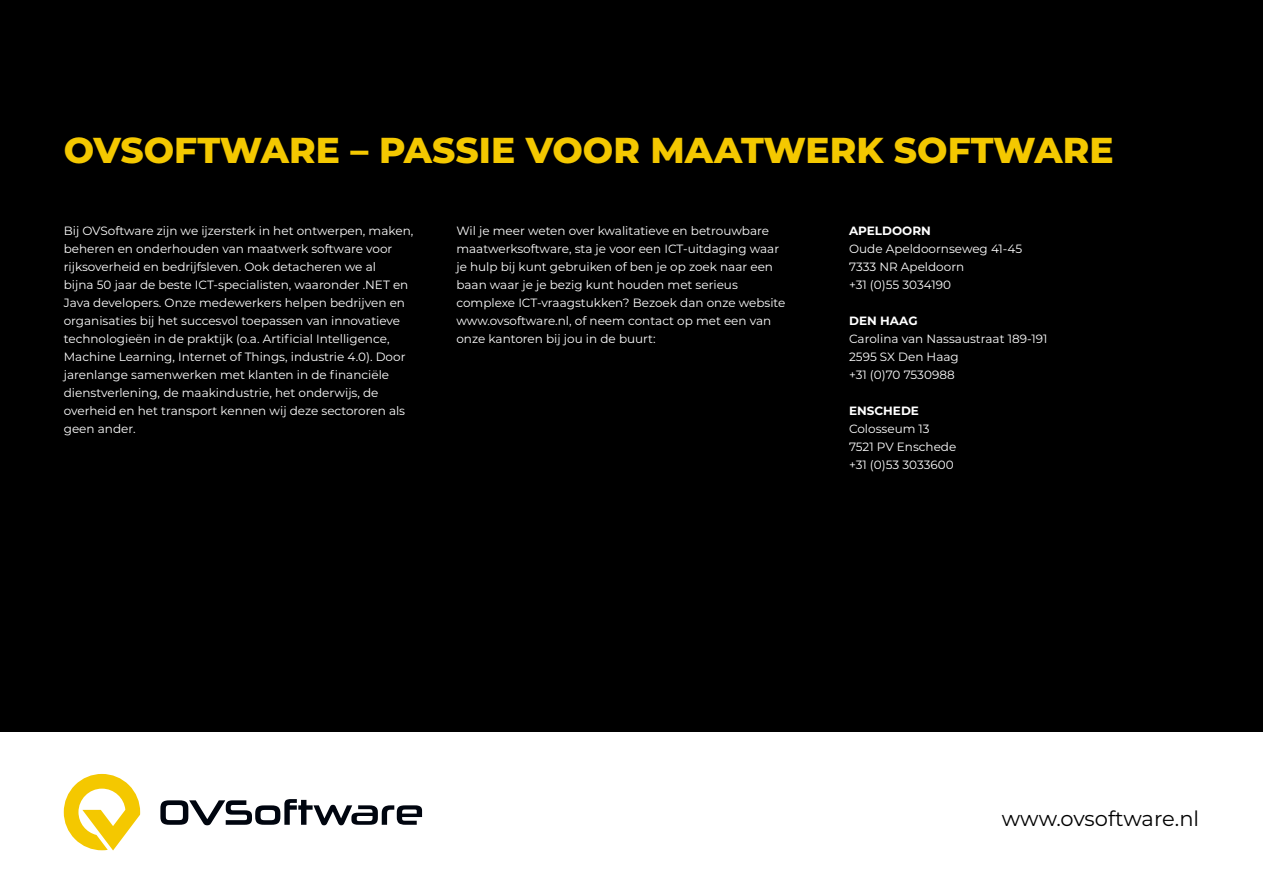
<style>
.page{position:relative;width:1263px;height:893px;background:#fff}
.page>*{position:absolute;margin:0;border:0;box-sizing:border-box;transform-origin:0 0}
.t1{font:800 36px "Montserrat";color:#f4c800}
.t2{font:21px "Montserrat";letter-spacing:-.005em;color:#000}
.t3{font:12px/18px "Montserrat";color:#fff}
.t4{font:700 12px "Montserrat";color:#fff}
</style>
<div class="page">
<div style="left:0;top:0;width:1263px;height:731px;background:#000"></div>
<svg style="left:160px;top:799px;width:262px;height:26px"></svg>
<svg style="left:64px;top:774px;width:76px;height:76px"></svg>
<h1 class="t1" style="left:64px;top:124px;width:1051px">OVSOFTWARE – PASSIE VOOR MAATWERK SOFTWARE</h1>
<p class="t3" style="left:64px;top:222px;width:351px">Bij OVSoftware zijn we ijzersterk in het ontwerpen, maken, beheren en onderhouden van maatwerk software voor rijksoverheid en bedrijfsleven. Ook detacheren we al<br>bijna 50 jaar de beste ICT-specialisten, waaronder .NET en Java developers. Onze medewerkers helpen bedrijven en organisaties bij het succesvol toepassen van innovatieve technologieën in de praktijk (o.a. Artificial Intelligence, Machine Learning, Internet of Things, industrie 4.0). Door jarenlange samenwerken met klanten in de financiële dienstverlening, de maakindustrie, het onderwijs, de overheid en het transport kennen wij deze sectororen als geen ander.</p>
<p class="t3" style="left:456px;top:222px;width:331px">Wil je meer weten over kwalitatieve en betrouwbare maatwerksoftware, sta je voor een ICT-uitdaging waar je hulp bij kunt gebruiken of ben je op zoek naar een baan waar je je bezig kunt houden met serieus complexe ICT-vraagstukken? Bezoek dan onze website www.ovsoftware.nl, of neem contact op met een van onze kantoren bij jou in de buurt:</p>
<p class="t4" style="left:849px;top:222px;width:83px">APELDOORN</p>
<p class="t3" style="left:849px;top:240px;width:175px">Oude Apeldoornseweg 41-45<br>7333 NR Apeldoorn<br>+31 (0)55 3034190</p>
<p class="t4" style="left:849px;top:312px;width:70px">DEN HAAG</p>
<p class="t3" style="left:849px;top:330px;width:200px">Carolina van Nassaustraat 189-191<br>2595 SX Den Haag<br>+31 (0)70 7530988</p>
<p class="t4" style="left:849px;top:402px;width:71px">ENSCHEDE</p>
<p class="t3" style="left:849px;top:420px;width:109px">Colosseum 13<br>7521 PV Enschede +31 (0)53 3033600</p>
<h2 class="t2" style="left:1002px;top:804px;width:199px">www.ovsoftware.nl</h2>
</div>
